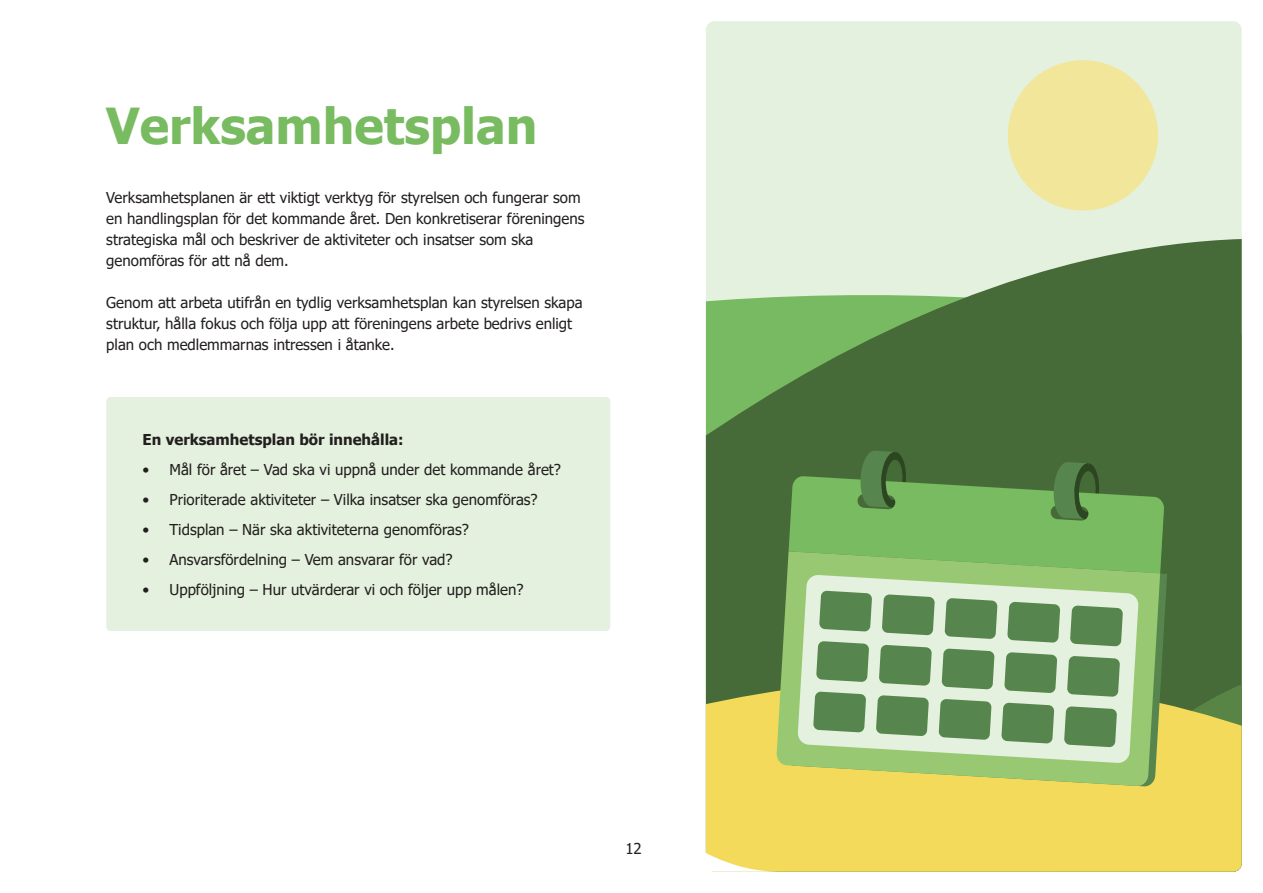
<style>
.page{position:relative;width:1263px;height:893px;background:#fff}
.page>*{position:absolute;margin:0;border:0;box-sizing:border-box;transform-origin:0 0}
.t1{font:700 49.5px "Tahoma";color:#79bb61}
.t2{font:15px/21px "Tahoma";color:#231f20}
.t3{font:700 15px "Tahoma";color:#231f20}
</style>
<div class="page">
<div style="left:706px;top:21px;width:536px;height:851px;background:#e4f1de;border-radius:9px"></div>
<svg style="left:706px;top:239px;width:536px;height:388px;fill:#476b38"></svg>
<div style="left:1029px;top:422px;width:213px;height:205px;background:#476b38"></div>
<svg style="left:706px;top:627px;width:536px;height:245px;fill:#f4da5a"></svg>
<div style="left:106px;top:397px;width:504px;height:234px;background:#e4f1de;border-radius:4px"></div>
<svg style="left:783px;top:574px;width:384px;height:213px;fill:#f4da5a"></svg>
<svg style="left:776px;top:551px;width:384px;height:235px;fill:#99c872"></svg>
<svg style="left:797px;top:575px;width:342px;height:188px"></svg>
<svg style="left:1070px;top:605px;width:53px;height:41px"></svg>
<svg style="left:1007px;top:602px;width:53px;height:41px"></svg>
<svg style="left:944px;top:598px;width:53px;height:41px"></svg>
<svg style="left:882px;top:594px;width:53px;height:41px"></svg>
<svg style="left:819px;top:591px;width:53px;height:41px"></svg>
<svg style="left:1067px;top:656px;width:53px;height:41px"></svg>
<svg style="left:1004px;top:652px;width:53px;height:41px"></svg>
<svg style="left:942px;top:648px;width:52px;height:41px"></svg>
<svg style="left:879px;top:645px;width:53px;height:41px"></svg>
<svg style="left:816px;top:641px;width:53px;height:41px"></svg>
<svg style="left:1064px;top:706px;width:53px;height:41px"></svg>
<svg style="left:1001px;top:703px;width:53px;height:41px"></svg>
<svg style="left:939px;top:699px;width:52px;height:41px"></svg>
<svg style="left:876px;top:695px;width:53px;height:41px"></svg>
<svg style="left:813px;top:691px;width:53px;height:41px"></svg>
<svg style="left:788px;top:450px;width:383px;height:124px"></svg>
<div style="left:1008px;top:60px;width:150px;height:150px;background:#f1e69a;border-radius:50%"></div>
<svg style="left:705px;top:644px;width:77px;height:228px"></svg>
<p class="t1" style="left:106px;top:91px;width:433px">Verksamhetsplan</p>
<p class="t2" style="left:106px;top:188px;width:476px">Verksamhetsplanen är ett viktigt verktyg för styrelsen och fungerar som</p>
<p class="t2" style="left:106px;top:209px;width:480px">en handlingsplan för det kommande året. Den konkretiserar föreningens</p>
<p class="t2" style="left:106px;top:230px;width:429px">strategiska mål och beskriver de aktiviteter och insatser som ska</p>
<p class="t2" style="left:106px;top:251px;width:184px">genomföras för att nå dem.</p>
<p class="t2" style="left:106px;top:293px;width:478px">Genom att arbeta utifrån en tydlig verksamhetsplan kan styrelsen skapa struktur, hålla fokus och följa upp att föreningens arbete bedrivs enligt</p>
<p class="t2" style="left:106px;top:335px;width:290px">plan och medlemmarnas intressen i åtanke.</p>
<p class="t3" style="left:143px;top:429px;width:263px">En verksamhetsplan bör innehålla:</p>
<p class="t2" style="left:143px;top:460px;width:420px">• Mål för året – Vad ska vi uppnå under det kommande året?</p>
<p class="t2" style="left:143px;top:490px;width:397px">• Prioriterade aktiviteter – Vilka insatser ska genomföras?</p>
<p class="t2" style="left:143px;top:520px;width:328px">• Tidsplan – När ska aktiviteterna genomföras?</p>
<p class="t2" style="left:143px;top:550px;width:312px">• Ansvarsfördelning – Vem ansvarar för vad?</p>
<p class="t2" style="left:143px;top:580px;width:383px">• Uppföljning – Hur utvärderar vi och följer upp målen?</p>
<p class="t2" style="left:625px;top:839px;width:18px">12</p>
</div>
